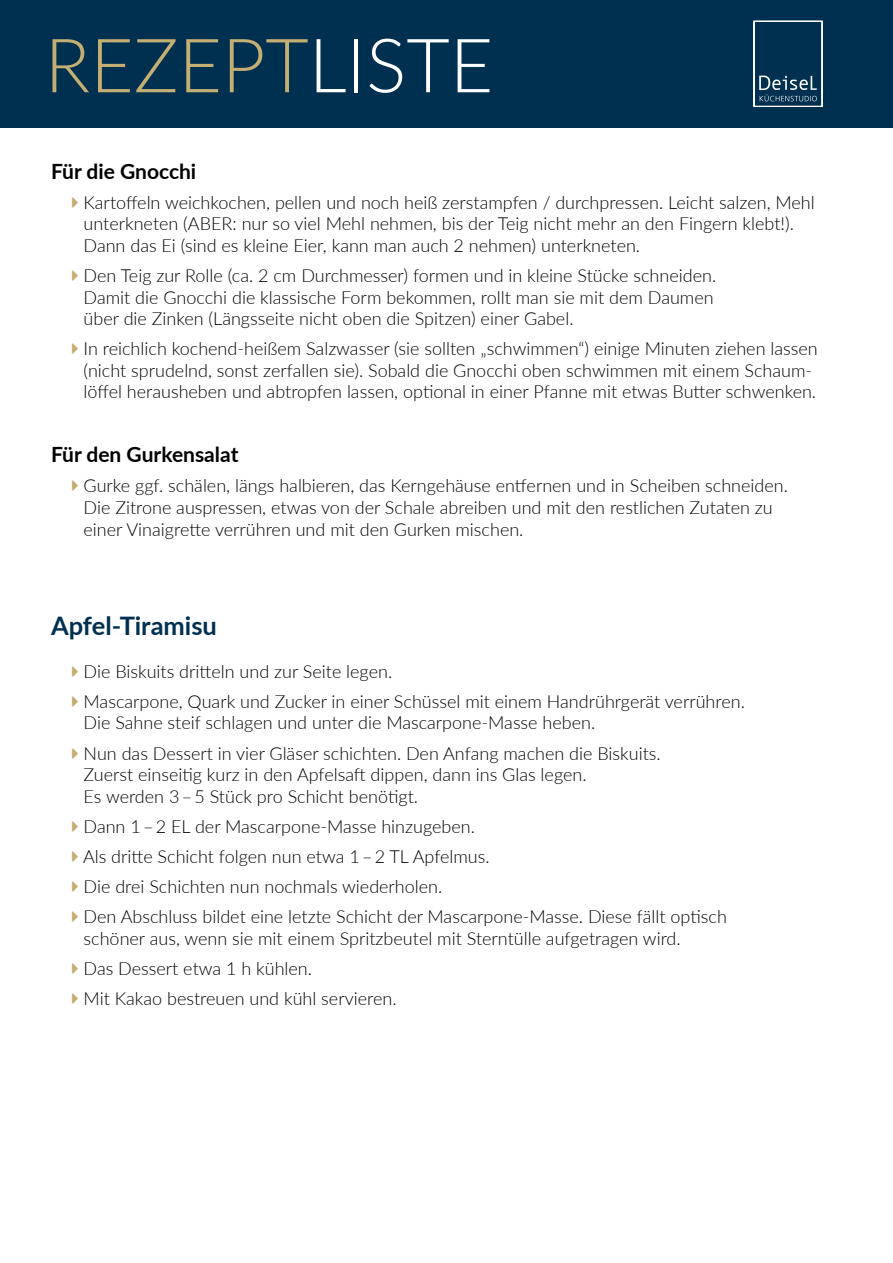
<style>
.page{position:relative;width:893px;height:1263px;background:#fff}
.page>*{position:absolute;margin:0;border:0;box-sizing:border-box;transform-origin:0 0}
.t1{font:300 75px "Lato";color:#c4ae71}
.t2{font:700 25.5px "Lato";color:#00304f}
.t3{font:700 21px "Lato";color:#000}
.t4{font:300 18px/21.6px "Lato";color:#000}
.s1{color:#fff}
</style>
<div class="page">
<div style="left:0;top:0;width:893px;height:128px;background:#00304f"></div>
<svg style="left:753px;top:21px;width:69px;height:86px"></svg>
<h1 class="t1" style="left:45px;top:13px;width:450px">REZEPT<span class="s1">LISTE</span></h1>
<p class="t3" style="left:51px;top:155px;width:147px">Für die Gnocchi</p>
<p class="t4" style="left:84px;top:191px;width:733px">Kartoffeln weichkochen, pellen und noch heiß zerstampfen / durchpressen. Leicht salzen, Mehl unterkneten (ABER: nur so viel Mehl nehmen, bis der Teig nicht mehr an den Fingern klebt!).<br>Dann das Ei (sind es kleine Eier, kann man auch 2 nehmen) unterkneten.</p>
<p class="t4" style="left:84px;top:264px;width:634px">Den Teig zur Rolle (ca. 2 cm Durchmesser) formen und in kleine Stücke schneiden.<br>Damit die Gnocchi die klassische Form bekommen, rollt man sie mit dem Daumen über die Zinken (Längsseite nicht oben die Spitzen) einer Gabel.</p>
<p class="t4" style="left:84px;top:337px;width:736px">In reichlich kochend-heißem Salzwasser (sie sollten „schwimmen“) einige Minuten ziehen lassen (nicht sprudelnd, sonst zerfallen sie). Sobald die Gnocchi oben schwimmen mit einem Schaum&shy;löffel herausheben und abtropfen lassen, optional in einer Pfanne mit etwas Butter schwenken.</p>
<p class="t3" style="left:51px;top:439px;width:189px">Für den Gurkensalat</p>
<p class="t4" style="left:84px;top:474px;width:706px">Gurke ggf. schälen, längs halbieren, das Kerngehäuse entfernen und in Scheiben schneiden.<br>Die Zitrone auspressen, etwas von der Schale abreiben und mit den restlichen Zutaten zu einer Vinaigrette verrühren und mit den Gurken mischen.</p>
<h2 class="t2" style="left:51px;top:607px;width:167px">Apfel-Tiramisu</h2>
<p class="t4" style="left:84px;top:655px;width:663px;line-height:30.2px">Die Biskuits dritteln und zur Seite legen.<br>Mascarpone, Quark und Zucker in einer Schüssel mit einem Handrührgerät verrühren.</p>
<p class="t4" style="left:84px;top:707px;width:579px;line-height:30.2px">Die Sahne steif schlagen und unter die Mascarpone-Masse heben.<br>Nun das Dessert in vier Gläser schichten. Den Anfang machen die Biskuits.</p>
<p class="t4" style="left:84px;top:763px;width:504px">Zuerst einseitig kurz in den Apfelsaft dippen, dann ins Glas legen.<br>Es werden 3 – 5 Stück pro Schicht benötigt.</p>
<p class="t4" style="left:83px;top:811px;width:645px;line-height:30.2px">Dann 1 – 2 EL der Mascarpone-Masse hinzugeben.<br>Als dritte Schicht folgen nun etwa 1 – 2 TL Apfelmus.<br>Die drei Schichten nun nochmals wiederholen.<br>Den Abschluss bildet eine letzte Schicht der Mascarpone-Masse. Diese fällt optisch</p>
<p class="t4" style="left:84px;top:922px;width:599px;line-height:30.2px">schöner aus, wenn sie mit einem Spritzbeutel mit Sterntülle aufgetragen wird.<br>Das Dessert etwa 1 h kühlen.<br>Mit Kakao bestreuen und kühl servieren.</p>
</div>
